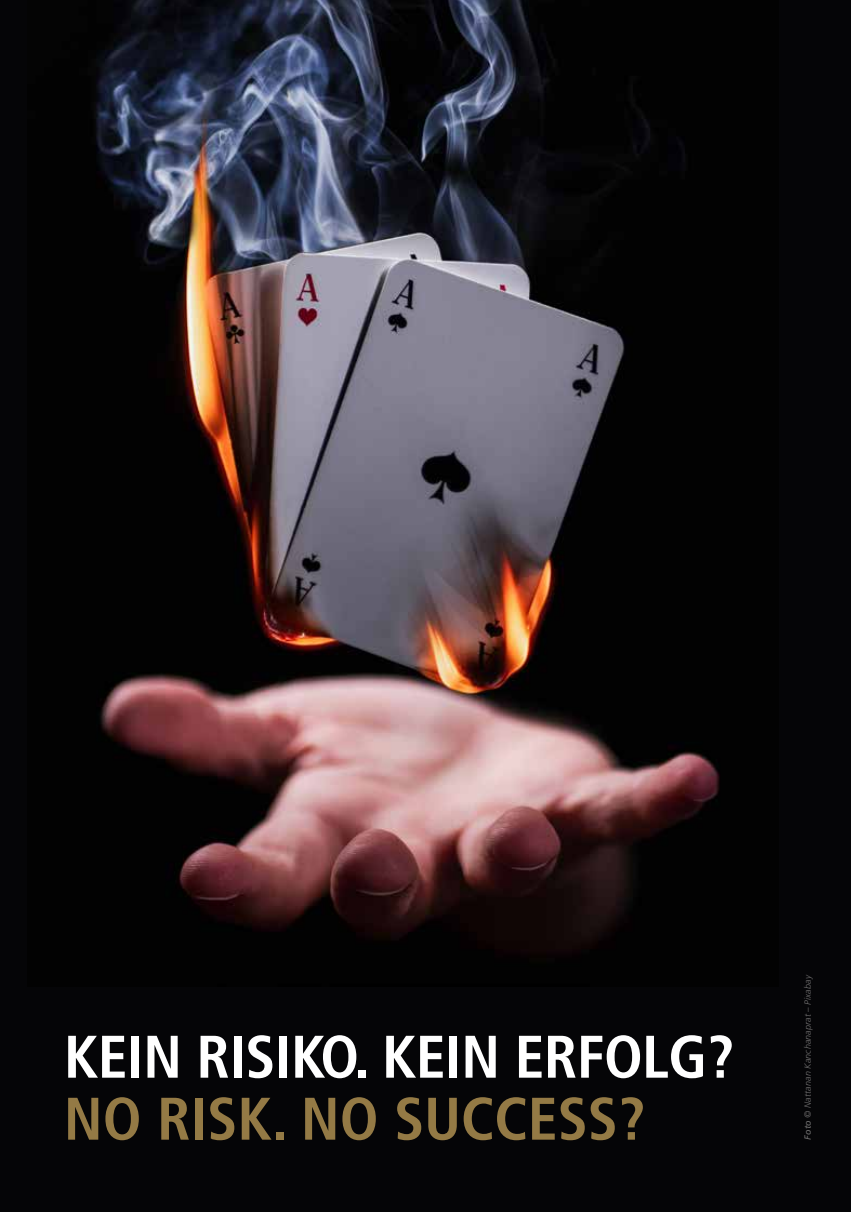
<style>
.page{position:relative;width:851px;height:1212px;background:#fff}
.page>*{position:absolute;margin:0;border:0;box-sizing:border-box;transform-origin:0 0}
.t1{font:700 condensed 60px "Frutiger LT Pro";letter-spacing:-.01em;color:#fff}
.t2{font:700 condensed 60px "Frutiger LT Pro";color:#947a45}
.t3{font:italic 300 9px "Frutiger LT Pro";letter-spacing:.015em;color:#706f6f}
.s1{font-weight:400}
</style>
<div class="page">
<div style="left:0;top:0;width:850px;height:1212px;background:#050507"></div>
<img style="left:96px;top:0;width:624px;height:951px">
<h1 class="t1" style="left:64px;top:1021px;width:672px">KEIN RISIKO. KEIN ERFOLG?</h1>
<h1 class="t2" style="left:64px;top:1083px;width:583px">NO RISK. NO SUCCESS?</h1>
<p class="t3" style="left:802px;top:1140px;width:167px;rotate:-90deg"><span class="s1">Foto</span> © Nattanan Kanchanaprat – Pixabay</p>
</div>
